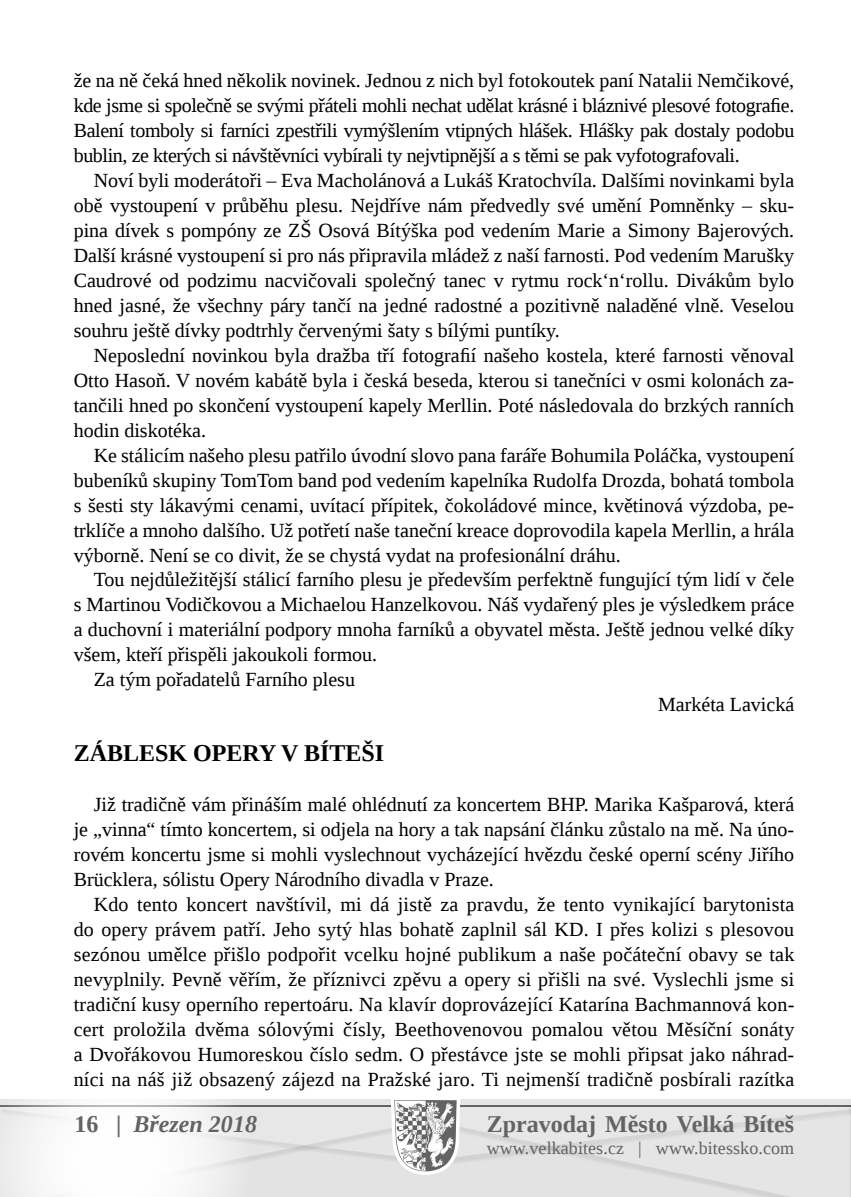
<style>
.page{position:relative;width:851px;height:1197px;background:#fff}
.page>*{position:absolute;margin:0;border:0;box-sizing:border-box;transform-origin:0 0}
.t1{font:700 24px "Liberation Serif";color:#646363}
.t2{font:700 24px "Liberation Serif";color:#000}
.t3{font:italic 700 24px "Liberation Serif";color:#646363}
.t4{font:20px/25px "Liberation Serif";color:#000;text-align:justify}
.t5{font:18px "Liberation Serif";letter-spacing:.005em;color:#646363}
.s1{font-style:normal}
</style>
<div class="page">
<svg style="left:0;top:1099px;width:851px;height:97px"></svg>
<p class="t4" style="left:74px;top:68px;width:722px">že na ně čeká hned několik novinek. Jednou z nich byl fotokoutek paní Natalii Nemčikové, kde jsme si společně se svými přáteli mohli nechat udělat krásné i bláznivé plesové fotografie.<br>Balení tomboly si farníci zpestřili vymýšlením vtipných hlášek. Hlášky pak dostaly podobu bublin, ze kterých si návštěvníci vybírali ty nejvtipnější a s těmi se pak vyfotografovali.</p>
<p class="t4" style="left:74px;top:168px;width:722px;text-indent:20px">Noví byli moderátoři – Eva Macholánová a Lukáš Kratochvíla. Dalšími novinkami byla obě vystoupení v průběhu plesu. Nejdříve nám předvedly své umění Pomněnky – sku&shy;pina dívek s pompóny ze ZŠ Osová Bítýška pod vedením Marie a Simony Bajerových.<br>Další krásné vystoupení si pro nás připravila mládež z naší farnosti. Pod vedením Marušky Caudrové od podzimu nacvičovali společný tanec v rytmu rock‘n‘rollu. Divákům bylo hned jasné, že všechny páry tančí na jedné radostné a pozitivně naladěné vlně. Veselou souhru ještě dívky podtrhly červenými šaty s bílými puntíky.</p>
<p class="t4" style="left:74px;top:342px;width:722px;text-indent:20px">Neposlední novinkou byla dražba tří fotografií našeho kostela, které farnosti věnoval Otto Hasoň. V novém kabátě byla i česká beseda, kterou si tanečníci v osmi kolonách za&shy;tančili hned po skončení vystoupení kapely Merllin. Poté následovala do brzkých ranních hodin diskotéka.</p>
<p class="t4" style="left:74px;top:442px;width:722px;text-indent:20px">Ke stálicím našeho plesu patřilo úvodní slovo pana faráře Bohumila Poláčka, vystoupení bubeníků skupiny TomTom band pod vedením kapelníka Rudolfa Drozda, bohatá tombola s šesti sty lákavými cenami, uvítací přípitek, čokoládové mince, květinová výzdoba, pe&shy;trklíče a mnoho dalšího. Už potřetí naše taneční kreace doprovodila kapela Merllin, a hrála výborně. Není se co divit, že se chystá vydat na profesionální dráhu.</p>
<p class="t4" style="left:94px;top:567px;width:702px">Tou nejdůležitější stálicí farního plesu je především perfektně fungující tým lidí v čele</p>
<p class="t4" style="left:74px;top:592px;width:722px">s Martinou Vodičkovou a Michaelou Hanzelkovou. Náš vydařený ples je výsledkem práce</p>
<p class="t4" style="left:74px;top:617px;width:722px">a duchovní i materiální podpory mnoha farníků a obyvatel města. Ještě jednou velké díky</p>
<p class="t4" style="left:74px;top:642px;width:305px">všem, kteří přispěli jakoukoli formou.</p>
<p class="t4" style="left:94px;top:667px;width:263px">Za tým pořadatelů Farního plesu</p>
<p class="t4" style="left:658px;top:692px;width:138px">Markéta Lavická</p>
<p class="t2" style="left:74px;top:737px;width:312px">ZÁBLESK OPERY V BÍTEŠI</p>
<p class="t4" style="left:74px;top:791px;width:722px;text-indent:20px">Již tradičně vám přináším malé ohlédnutí za koncertem BHP. Marika Kašparová, která je „vinna“ tímto koncertem, si odjela na hory a tak napsání článku zůstalo na mě. Na úno&shy;rovém koncertu jsme si mohli vyslechnout vycházející hvězdu české operní scény Jiřího Brücklera, sólistu Opery Národního divadla v Praze.</p>
<p class="t4" style="left:74px;top:891px;width:722px;text-indent:20px">Kdo tento koncert navštívil, mi dá jistě za pravdu, že tento vynikající barytonista do opery právem patří. Jeho sytý hlas bohatě zaplnil sál KD. I přes kolizi s plesovou sezónou umělce přišlo podpořit vcelku hojné publikum a naše počáteční obavy se tak nevyplnily. Pevně věřím, že příznivci zpěvu a opery si přišli na své. Vyslechli jsme si tradiční kusy operního repertoáru. Na klavír doprovázející Katarína Bachmannová kon&shy;cert proložila dvěma sólovými čísly, Beethovenovou pomalou větou Měsíční sonáty a Dvořákovou Humoreskou číslo sedm. O přestávce jste se mohli připsat jako náhrad&shy;níci na náš již obsazený zájezd na Pražské jaro. Ti nejmenší tradičně posbírali razítka</p>
<p class="t3" style="left:74px;top:1108px;width:184px"><span class="s1">16 |</span> Březen 2018</p>
<p class="t1" style="left:486px;top:1107px;width:309px">Zpravodaj Město Velká Bíteš</p>
<p class="t5" style="left:486px;top:1135px;width:309px">www.velkabites.cz | www.bitessko.com</p>
</div>
